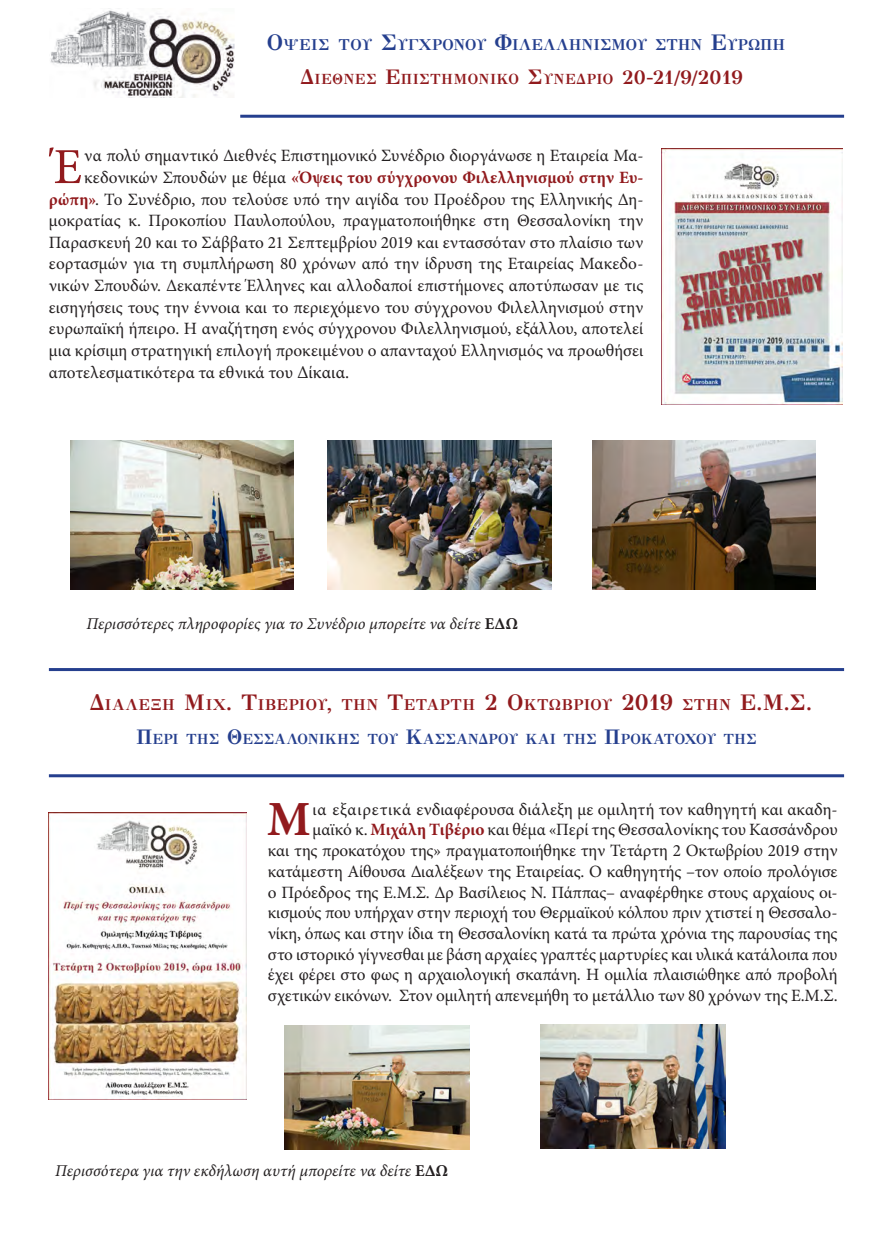
<style>
.page{position:relative;width:893px;height:1234px;background:#fff}
.page>*{position:absolute;margin:0;border:0;box-sizing:border-box;transform-origin:0 0}
.t1{font:50.4px "Minion Pro";color:#911a1d}
.t2{font:700 49.05px "Minion Pro";color:#911a1d}
.t3{font:17.25px/20.7px "Minion Pro";letter-spacing:-.005em;color:#231f20;text-align:right}
.t4{font:700 17.25px "Minion Pro";letter-spacing:.005em;color:#911a1d}
.t5{font:italic 16.5px "Minion Pro";color:#231f20}
.t6{font:700 15.75px "GFS Didot";letter-spacing:.025em;color:#911a1d}
.t7{font:700 15.75px "GFS Didot";letter-spacing:.01em;color:#253f8e}
.t8{font:700 14.7px "GFS Didot";color:#253f8e}
.t9{font:700 14.7px "GFS Didot";letter-spacing:.025em;color:#911a1d}
.s1{font-size:22.5px}
.s2{font-size:21px}
.s3{font-size:19.5px}
.s4{font-weight:400;color:#231f20}
.s5{font-weight:700;color:#911a1d}
.s6{font-size:18px}
.s7{font-weight:700;font-style:normal}
</style>
<div class="page">
<img style="left:50px;top:10px;width:185px;height:88px">
<hr style="left:240px;top:115px;width:604px;height:3px;background:#253f8e">
<img style="left:71px;top:440px;width:223px;height:149px">
<img style="left:328px;top:440px;width:223px;height:149px">
<img style="left:592px;top:440px;width:223px;height:149px">
<hr style="left:49px;top:668px;width:795px;height:3px;background:#253f8e">
<hr style="left:49px;top:774px;width:795px;height:3px;background:#253f8e">
<img style="left:661px;top:149px;width:181px;height:255px">
<img style="left:49px;top:812px;width:198px;height:286px">
<img style="left:285px;top:1025px;width:184px;height:123px">
<img style="left:540px;top:1024px;width:185px;height:123px">
<p class="t7" style="left:266px;top:32px;width:520px"><span class="s1">Ο</span>ψεισ του <span class="s1">Σ</span>υγχρονου <span class="s1">Φ</span>ιλελληνισμου στην <span class="s1">Ε</span>υρωπη</p>
<p class="t9" style="left:300px;top:67px;width:444px"><span class="s2">Δ</span>ιεθνεσ <span class="s2">Ε</span>πιστημονικο <span class="s2">Σ</span>υνεδριο <span class="s3">20-21/9/2019</span></p>
<p class="t1" style="left:53px;top:133px;width:30px">Έ</p>
<p class="t3" style="left:84px;top:146px;width:561px">να πολύ σημαντικό Διεθνές Επιστημονικό Συνέδριο διοργάνωσε η Εταιρεία Μα-</p>
<p class="t4" style="left:84px;top:165px;width:561px"><span class="s4">κεδονικών Σπουδών με θέμα</span> «Όψεις του σύγχρονου Φιλελληνισμού στην Ευ-</p>
<p class="t3" style="left:49px;top:189px;width:596px"><span class="s5">ρώπη»</span>. Το Συνέδριο, που τελούσε υπό την αιγίδα του Προέδρου της Ελληνικής Δη-</p>
<p class="t3" style="left:49px;top:210px;width:596px">μοκρατίας κ. Προκοπίου Παυλοπούλου, πραγματοποιήθηκε στη Θεσσαλονίκη την</p>
<p class="t3" style="left:49px;top:232px;width:596px">Παρασκευή 20 και το Σάββατο 21 Σεπτεμβρίου 2019 και εντασσόταν στο πλαίσιο των</p>
<p class="t3" style="left:49px;top:253px;width:596px">εορτασμών για τη συμπλήρωση 80 χρόνων από την ίδρυση της Εταιρείας Μακεδο-</p>
<p class="t3" style="left:49px;top:275px;width:596px">νικών Σπουδών. Δεκαπέντε Έλληνες και αλλοδαποί επιστήμονες αποτύπωσαν με τις</p>
<p class="t3" style="left:49px;top:297px;width:596px">εισηγήσεις τους την έννοια και το περιεχόμενο του σύγχρονου Φιλελληνισμού στην</p>
<p class="t3" style="left:49px;top:318px;width:596px">ευρωπαϊκή ήπειρο. Η αναζήτηση ενός σύγχρονου Φιλελληνισμού, εξάλλου, αποτελεί</p>
<p class="t3" style="left:49px;top:340px;width:596px">μια κρίσιμη στρατηγική επιλογή προκειμένου ο απανταχού Ελληνισμός να προωθήσει</p>
<p class="t3" style="left:49px;top:362px;width:302px">αποτελεσματικότερα τα εθνικά του <span class="s6">Δίκαια.</span></p>
<p class="t5" style="left:86px;top:612px;width:433px">Περισσότερες πληροφορίες για το Συνέδριο μπορείτε να δείτε <span class="s7">ΕΔΩ</span></p>
<p class="t6" style="left:89px;top:691px;width:724px"><span class="s1">Δ</span>ιαλεξη <span class="s1">Μ</span>ιχ<span class="s1">. Τ</span>ιβεριου<span class="s1">,</span> την <span class="s1">Τ</span>εταρτη <span class="s1">2 Ο</span>κτωβριου <span class="s1">2019</span> στην <span class="s1">Ε.Μ.Σ.</span></p>
<p class="t8" style="left:136px;top:726px;width:550px"><span class="s2">Π</span>ερί της <span class="s2">Θ</span>εσσαλονίκης του <span class="s2">Κ</span>ασσάνδρου και της <span class="s2">Π</span>ροκατόχο</p>
<p class="t8" style="left:706px;top:726px;width:51px">υ της</p>
<p class="t3" style="left:268px;top:798px;width:571px">ια εξαιρετικά ενδιαφέρουσα διάλεξη με ομιλητή τον καθηγητή και ακαδη-<br>μαϊκό κ. <span class="s5">Μιχάλη Τιβέριο</span> και θέμα «Περί της Θεσσαλονίκης του Κασσάνδρου<br>και της προκατόχου της» πραγματοποιήθηκε την Τετάρτη 2 Οκτωβρίου 2019 στην κατάμεστη Αίθουσα Διαλέξεων της Εταιρείας. Ο καθηγητής –τον οποίο προλόγισε ο Πρόεδρος της Ε.Μ.Σ. Δρ Βασίλειος Ν. Πάππας– αναφέρθηκε στους αρχαίους οι&shy;κισμούς που υπήρχαν στην περιοχή του Θερμαϊκού κόλπου πριν χτιστεί η Θεσσαλο&shy;νίκη, όπως και στην ίδια τη Θεσσαλονίκη κατά τα πρώτα χρόνια της παρουσίας της στο ιστορικό γίγνεσθαι με βάση αρχαίες γραπτές μαρτυρίες και υλικά κατάλοιπα που έχει φέρει στο φως η αρχαιολογική σκαπάνη. Η ομιλία πλαισιώθηκε από προβολή σχετικών εικόνων. Στον ομιλητή απενεμήθη το μετάλλιο των 80 χρόνων της Ε.Μ.Σ.</p>
<p class="t2" style="left:267px;top:785px;width:45px">Μ</p>
<p class="t5" style="left:55px;top:1158px;width:395px">Περισσότερα για την εκδήλωση αυτή μπορείτε να δείτε <span class="s7">ΕΔΩ</span></p>
</div>
